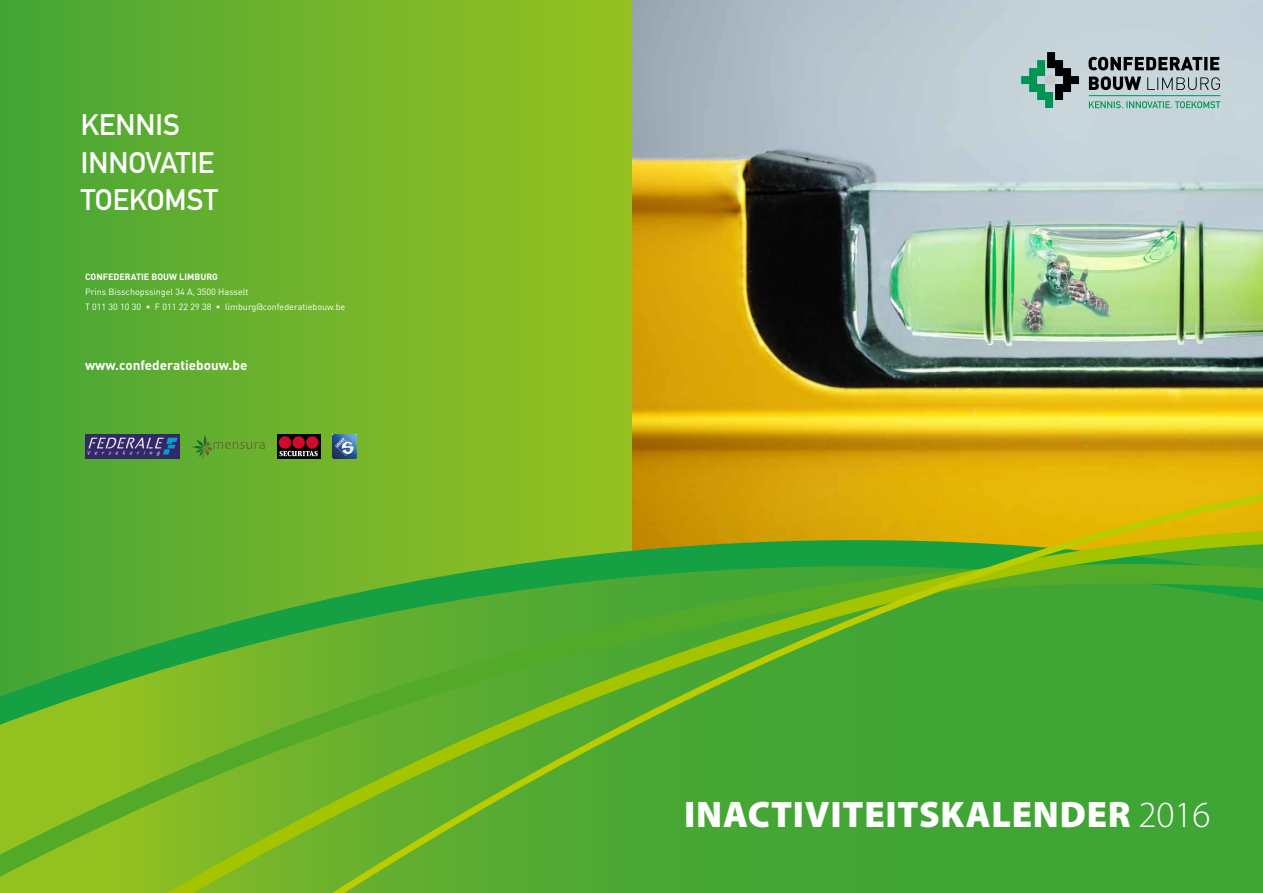
<style>
.page{position:relative;width:1263px;height:893px;background:#fff}
.page>*{position:absolute;margin:0;border:0;box-sizing:border-box;transform-origin:0 0}
.t1{font:900 36.97px "Myriad Pro";letter-spacing:.02em;color:#fff}
.t2{font:29.25px/37.5px "DIN Mittelschrift";color:#fff}
.t3{font:700 13.5px "DIN";color:#fff}
.t4{font:9px/15px "DIN";color:#fff}
.t5{font:700 9px "DIN";color:#fff}
.s1{font-weight:300}
</style>
<div class="page">
<img style="left:631px;top:0;width:632px;height:449px">
<div style="left:0;top:0;width:631px;height:893px;background:linear-gradient(to right,#48a636,#98c120)"></div>
<svg style="left:23px;top:510px;width:37px;height:383px;background:#64b12b"></svg>
<svg style="left:60px;top:449px;width:1203px;height:444px;background:#66ac2a"></svg>
<svg style="left:1021px;top:52px;width:58px;height:56px;background:#769c92"></svg>
<div style="left:1045px;top:75px;width:10px;height:10px;background:#c6c6c6;border-radius:50%"></div>
<svg style="left:1089px;top:76px;width:131px;height:14px;background:#838c90"></svg>
<svg style="left:1088px;top:57px;width:131px;height:13px;background:#53595b"></svg>
<hr style="left:1089px;top:95px;width:131px;height:1px;background:#009453">
<svg style="left:1089px;top:101px;width:131px;height:7px"></svg>
<img style="left:85px;top:434px;width:95px;height:25px">
<img style="left:333px;top:434px;width:24px;height:25px">
<svg style="left:192px;top:434px;width:73px;height:25px;background:#63a52f"></svg>
<svg style="left:277px;top:434px;width:43px;height:25px"></svg>
<div style="left:279px;top:436px;width:12px;height:13px;background:#cf0a2c;border-radius:50%"></div>
<div style="left:306px;top:436px;width:12px;height:13px;background:#cf0a2c;border-radius:50%"></div>
<div style="left:292px;top:436px;width:13px;height:13px;background:#cf0a2c;border-radius:50%"></div>
<svg style="left:279px;top:451px;width:39px;height:5px"></svg>
<h2 class="t2" style="left:81px;top:106px;width:139px">KENNIS<br>INNOVATIE<br>TOEKOMST</h2>
<p class="t5" style="left:85px;top:270px;width:135px">CONFEDERATIE BOUW LIMBURG</p>
<p class="t4" style="left:85px;top:284px;width:262px">Prins Bisschopssingel 34 A, 3500 Hasselt<br>T 011 30 10 30 • F 011 22 29 38 • limburg@confederatiebouw.be</p>
<h3 class="t3" style="left:85px;top:356px;width:164px">www.confederatiebouw.be</h3>
<h1 class="t1" style="left:684px;top:789px;width:528px">INACTIVITEITSKALENDER <span class="s1">2016</span></h1>
</div>
